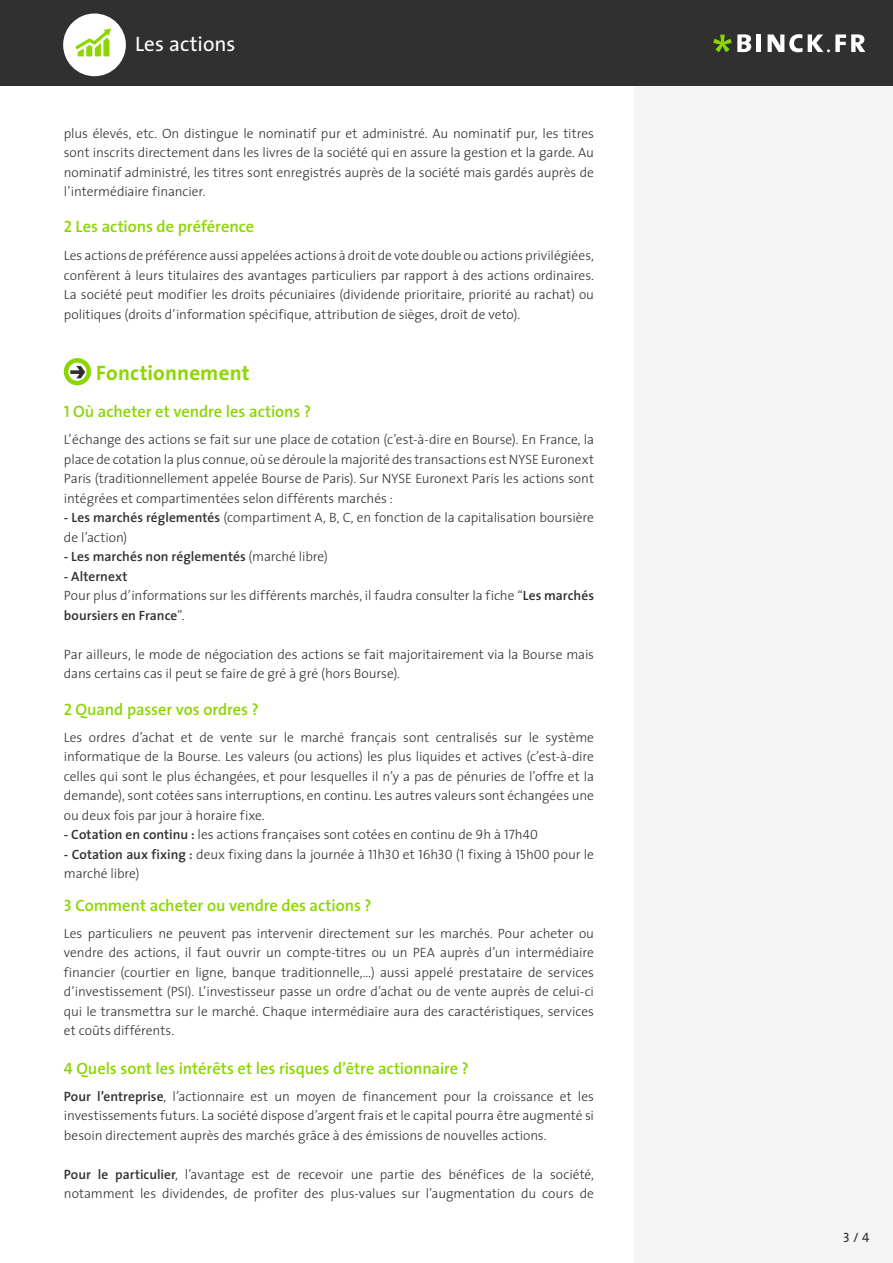
<style>
.page{position:relative;width:893px;height:1263px;background:#fff}
.page>*{position:absolute;margin:0;border:0;box-sizing:border-box;transform-origin:0 0}
.t1{font:700 21px "The Sans";letter-spacing:.01em;color:#8cd600}
.t2{font:21px "The Sans";letter-spacing:.005em;color:#fff}
.t3{font:600 16.5px "The Sans";letter-spacing:-.005em;color:#8cd600}
.t4{font:300 13.5px/19.5px "The Sans";letter-spacing:-.005em;color:#303030;text-align:justify}
.t5{font:600 13.5px "The Sans";letter-spacing:.005em;color:#303030}
.t6{font:13.5px "The Sans Caps";color:#303030}
.s1{font-family:"The Sans Semi Bold Caps";font-weight:400}
.s2{font-weight:600}
.s3{font-weight:300}
.s4{font-family:"The Sans Light Caps";font-weight:400}
</style>
<div class="page">
<div style="left:634px;top:0;width:259px;height:1263px;background:#f5f5f5"></div>
<div style="left:0;top:0;width:893px;height:86px;background:#303030"></div>
<div style="left:63px;top:14px;width:63px;height:62px;background:#fff;border-radius:50%"></div>
<svg style="left:75px;top:28px;width:36px;height:28px"></svg>
<svg style="left:737px;top:34px;width:14px;height:18px"></svg>
<hr style="left:757px;top:34px;width:4px;height:18px;background:#fff">
<svg style="left:768px;top:34px;width:97px;height:18px"></svg>
<svg style="left:713px;top:35px;width:18px;height:17px"></svg>
<svg style="left:70px;top:366px;width:15px;height:12px"></svg>
<div style="left:64px;top:358px;width:27px;height:27px;border:4px solid #8cd600;border-radius:50%"></div>
<h1 class="t2" style="left:135px;top:27px;width:102px">Les actions</h1>
<p class="t4" style="left:64px;top:123px;width:532px">plus élevés, etc. On distingue le nominatif pur et administré. Au nominatif pur, les titres sont inscrits directement dans les livres de la société qui en assure la gestion et la garde. Au nominatif administré, les titres sont enregistrés auprès de la société mais gardés auprès de l’intermédiaire financier.</p>
<p class="t3" style="left:64px;top:212px;width:192px"><span class="s1">2</span> Les actions de préférence</p>
<p class="t4" style="left:64px;top:245px;width:532px">Les actions de préférence aussi appelées actions à droit de vote double ou actions privilégiées, confèrent à leurs titulaires des avantages particuliers par rapport à des actions ordinaires.<br>La société peut modifier les droits pécuniaires (dividende prioritaire, priorité au rachat) ou politiques (droits d’information spécifique, attribution de sièges, droit de veto).</p>
<p class="t1" style="left:96px;top:355px;width:155px">Fonctionnement</p>
<p class="t3" style="left:64px;top:398px;width:249px"><span class="s1">1</span> Où acheter et vendre les actions ?</p>
<p class="t4" style="left:64px;top:429px;width:532px">L’échange des actions se fait sur une place de cotation (c’est-à-dire en Bourse). En France, la place de cotation la plus connue, où se déroule la majorité des transactions est NYSE Euronext Paris (traditionnellement appelée Bourse de Paris). Sur NYSE Euronext Paris les actions sont intégrées et compartimentées selon différents marchés :</p>
<p class="t4" style="left:64px;top:507px;width:532px"><span class="s2">- Les marchés réglementés</span> (compartiment A, B, C, en fonction de la capitalisation boursière de l’action)</p>
<p class="t5" style="left:64px;top:545px;width:266px">- Les marchés non réglementés <span class="s3">(marché libre)</span></p>
<p class="t5" style="left:64px;top:565px;width:65px">- Alternext</p>
<p class="t4" style="left:64px;top:585px;width:532px">Pour plus d’informations sur les différents marchés, il faudra consulter la fiche “<span class="s2">Les marchés boursiers en France</span>”.</p>
<p class="t4" style="left:64px;top:644px;width:532px">Par ailleurs, le mode de négociation des actions se fait majoritairement via la Bourse mais dans certains cas il peut se faire de gré à gré (hors Bourse).</p>
<p class="t3" style="left:64px;top:695px;width:197px"><span class="s1">2</span> Quand passer vos ordres ?</p>
<p class="t4" style="left:64px;top:727px;width:532px">Les ordres d’achat et de vente sur le marché français sont centralisés sur le système informatique de la Bourse. Les valeurs (ou actions) les plus liquides et actives (c’est-à-dire celles qui sont le plus échangées, et pour lesquelles il n’y a pas de pénuries de l’offre et la demande), sont cotées sans interruptions, en continu. Les autres valeurs sont échangées une ou deux fois par jour à horaire fixe.</p>
<p class="t4" style="left:64px;top:824px;width:476px"><span class="s2">- Cotation en continu :</span> les actions françaises sont cotées en continu de <span class="s4">9</span>h à <span class="s4">17</span>h<span class="s4">40</span></p>
<p class="t4" style="left:64px;top:844px;width:532px"><span class="s2">- Cotation aux fixing :</span> deux fixing dans la journée à <span class="s4">11</span>h<span class="s4">30</span> et <span class="s4">16</span>h<span class="s4">30</span> (<span class="s4">1</span> fixing à <span class="s4">15</span>h<span class="s4">00</span> pour le marché libre)</p>
<p class="t3" style="left:64px;top:892px;width:309px"><span class="s1">3</span> Comment acheter ou vendre des actions ?</p>
<p class="t4" style="left:64px;top:923px;width:532px">Les particuliers ne peuvent pas intervenir directement sur les marchés. Pour acheter ou vendre des actions, il faut ouvrir un compte-titres ou un PEA auprès d’un intermédiaire financier (courtier en ligne, banque traditionnelle,…) aussi appelé prestataire de services d’investissement (PSI). L’investisseur passe un ordre d’achat ou de vente auprès de celui-ci qui le transmettra sur le marché. Chaque intermédiaire aura des caractéristiques, services et coûts différents.</p>
<p class="t3" style="left:64px;top:1054px;width:407px"><span class="s1">4</span> Quels sont les intérêts et les risques d’être actionnaire ?</p>
<p class="t4" style="left:64px;top:1086px;width:532px"><span class="s2">Pour l’entreprise</span>, l’actionnaire est un moyen de financement pour la croissance et les investissements futurs. La société dispose d’argent frais et le capital pourra être augmenté si besoin directement auprès des marchés grâce à des émissions de nouvelles actions.</p>
<p class="t4" style="left:64px;top:1164px;width:532px"><span class="s2">Pour le particulier</span>, l’avantage est de recevoir une partie des bénéfices de la société, notamment les dividendes, de profiter des plus-values sur l’augmentation du cours de</p>
<p class="t6" style="left:843px;top:1226px;width:28px">3 / 4</p>
</div>
